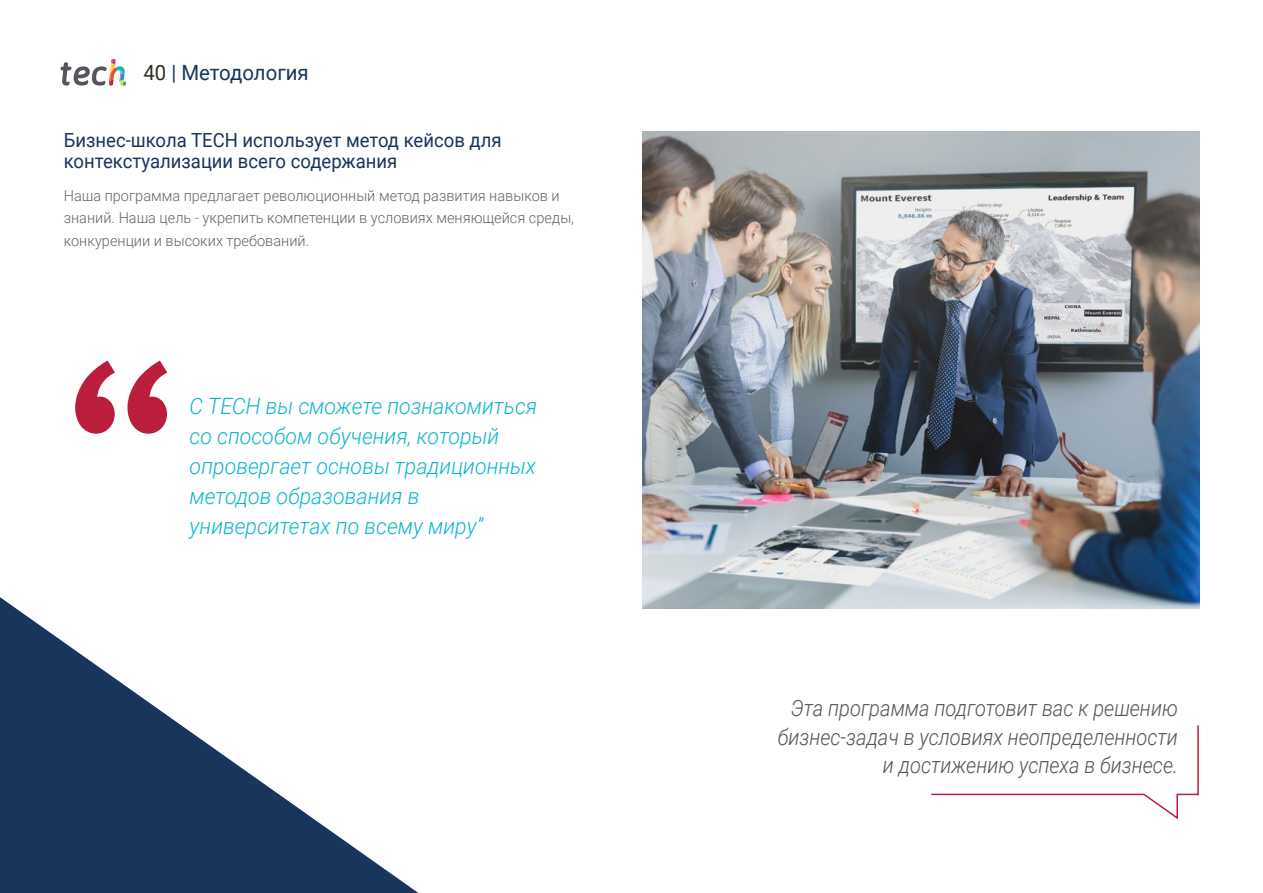
<style>
.page{position:relative;width:1263px;height:893px;background:#fff}
.page>*{position:absolute;margin:0;border:0;box-sizing:border-box;transform-origin:0 0}
.t1{font:italic 300 22.5px/30px "Roboto";color:#0fb6cf;scale:.95 1}
.t2{font:italic 300 22.5px/28.5px "Roboto";color:#52555b;text-align:right;scale:.89 1}
.t3{font:21px "Roboto";color:#1a355c}
.t4{font:19.5px/21px "Roboto";color:#1a355c;scale:.95 1}
.t5{font:300 15px/22.5px "Roboto";color:#61646a}
.s1{color:#312e20}
</style>
<div class="page">
<svg style="left:61px;top:59px;width:65px;height:27px"></svg>
<svg style="left:0;top:597px;width:419px;height:296px"></svg>
<svg style="left:931px;top:725px;width:268px;height:95px"></svg>
<svg style="left:75px;top:360px;width:92px;height:74px"></svg>
<img style="left:642px;top:131px;width:557px;height:477px">
<h2 class="t3" style="left:144px;top:57px;width:167px"><span class="s1">40</span> | Методология</h2>
<h3 class="t4" style="left:64px;top:129px;width:462px">Бизнес-школа TECH использует метод кейсов для контекстуализации всего содержания</h3>
<p class="t5" style="left:64px;top:184px;width:512px">Наша программа предлагает революционный метод развития навыков и знаний. Наша цель - укрепить компетенции в условиях меняющейся среды, конкуренции и высоких требований.</p>
<h1 class="t1" style="left:190px;top:390px;width:367px">С TECH вы сможете познакомиться со способом обучения, который опровергает основы традиционных методов образования в университетах по всему миру”</h1>
<h1 class="t2" style="left:778px;top:693px;width:451px">Эта программа подготовит вас к решению бизнес-задач в условиях неопределенности и достижению успеха в бизнесе.</h1>
</div>
